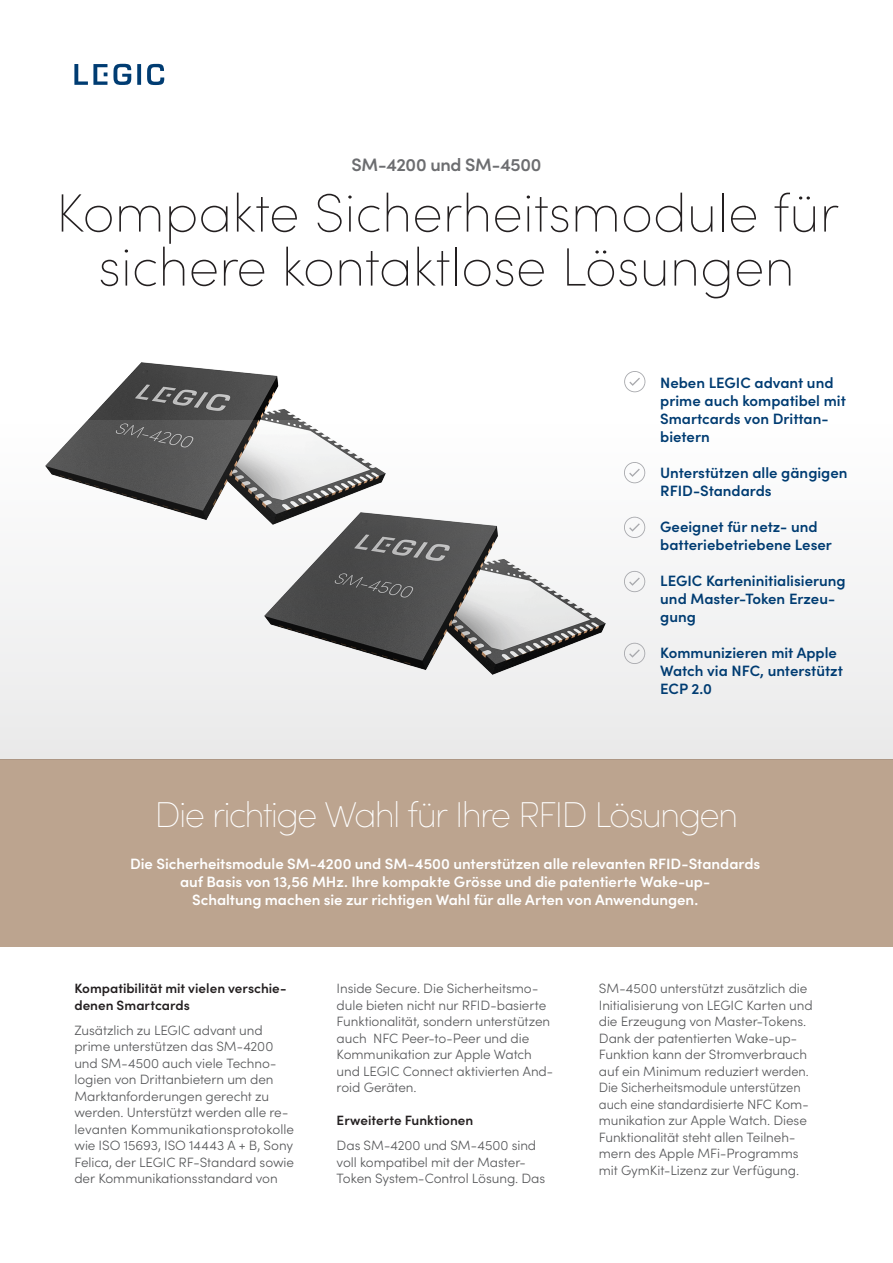
<style>
.page{position:relative;width:893px;height:1263px;background:#fff}
.page>*{position:absolute;margin:0;border:0;box-sizing:border-box;transform-origin:0 0}
.Headline_1{font:200 54px/54px "Sofia Pro";color:#231f20;text-align:center}
.Headline_2{font:200 36px "Sofia Pro";letter-spacing:-.05em;color:#fff}
.t1{font:600 18px "Sofia Pro";letter-spacing:-.02em;color:#6c6d70}
.t2{font:600 15px/18px "Sofia Pro";color:#003c72}
.Headline_3{font:600 15px/18px "Sofia Pro";letter-spacing:-.005em;color:#fff;text-align:center}
.t3{font:300 13.5px/16.5px "Sofia Pro";letter-spacing:-.005em;color:#57585a}
.t4{font:600 13.5px/16.5px "Sofia Pro";color:#231f20}
</style>
<div class="page">
<img style="left:87px;top:362px;width:214px;height:59px">
<div style="left:0;top:759px;width:893px;height:188px;background:#bca48f"></div>
<svg style="left:0;top:421px;width:893px;height:338px"></svg>
<svg style="left:137px;top:64px;width:4px;height:21px"></svg>
<svg style="left:147px;top:64px;width:17px;height:21px"></svg>
<svg style="left:113px;top:64px;width:18px;height:21px"></svg>
<svg style="left:74px;top:64px;width:33px;height:21px"></svg>
<svg style="left:624px;top:462px;width:21px;height:21px"></svg>
<svg style="left:624px;top:517px;width:21px;height:21px"></svg>
<svg style="left:624px;top:571px;width:21px;height:21px"></svg>
<svg style="left:624px;top:643px;width:21px;height:21px"></svg>
<svg style="left:624px;top:371px;width:21px;height:21px"></svg>
<p class="t1" style="left:351px;top:151px;width:192px">SM-4200 und SM-4500</p>
<p class="Headline_1" style="left:56px;top:183px;width:784px">Kompakte Sicherheitsmodule für sichere kontaktlose Lösungen</p>
<p class="t2" style="left:660px;top:372px;width:187px">Neben LEGIC advant und prime auch kompatibel mit<br>Smartcards von Drittan&shy;bietern</p>
<p class="t2" style="left:660px;top:462px;width:189px">Unterstützen alle gängigen<br>RFID-Standards</p>
<p class="t2" style="left:660px;top:516px;width:173px">Geeignet für netz- und batteriebetriebene Leser</p>
<p class="t2" style="left:660px;top:570px;width:187px">LEGIC Karteninitialisierung und Master-Token Erzeu&shy;gung</p>
<p class="t2" style="left:660px;top:642px;width:184px">Kommunizieren mit Apple<br>Watch via NFC, unterstützt<br>ECP 2.0</p>
<p class="Headline_2" style="left:155px;top:789px;width:585px">Die richtige Wahl für Ihre RFID Lösungen</p>
<p class="Headline_3" style="left:130px;top:854px;width:632px">Die Sicherheitsmodule SM-4200 und SM-4500 unterstützen alle relevanten RFID-Standards auf Basis von 13,56 MHz. Ihre kompakte Grösse und die patentierte Wake-up-</p>
<p class="Headline_3" style="left:192px;top:890px;width:507px">Schaltung machen sie zur richtigen Wahl für alle Arten von Anwendungen.</p>
<p class="t4" style="left:74px;top:979px;width:214px">Kompatibilität mit vielen verschie&shy;denen Smartcards</p>
<p class="t3" style="left:74px;top:1021px;width:190px">Zusätzlich zu LEGIC advant und</p>
<p class="t3" style="left:74px;top:1037px;width:221px">prime unterstützen das SM-4200 und SM-4500 auch viele Techno&shy;logien von Drittanbietern um den Marktanforderungen gerecht zu werden. Unterstützt werden alle re&shy;levanten Kommunikationsprotokolle wie ISO 15693, ISO 14443 A + B, Sony Felica, der LEGIC RF-Standard sowie der Kommunikationsstandard von</p>
<p class="t3" style="left:337px;top:979px;width:218px">Inside Secure. Die Sicherheitsmo&shy;dule bieten nicht nur RFID-basierte<br>Funktionalität, sondern unterstützen auch NFC Peer-to-Peer und die<br>Kommunikation zur Apple Watch und LEGIC Connect aktivierten And&shy;roid Geräten.</p>
<p class="t4" style="left:337px;top:1111px;width:138px">Erweiterte Funktionen</p>
<p class="t3" style="left:337px;top:1136px;width:201px">Das SM-4200 und SM-4500 sind voll kompatibel mit der Master-</p>
<p class="t3" style="left:337px;top:1169px;width:210px">Token System-Control Lösung. Das</p>
<p class="t3" style="left:599px;top:979px;width:215px">SM-4500 unterstützt zusätzlich die Initialisierung von LEGIC Karten und die Erzeugung von Master-Tokens.<br>Dank der patentierten Wake-up-Funktion kann der Stromverbrauch auf ein Minimum reduziert werden.<br>Die Sicherheitsmodule unterstützen auch eine standardisierte NFC Kom&shy;munikation zur Apple Watch. Diese Funktionalität steht allen Teilneh&shy;mern des Apple MFi-Programms mit GymKit-Lizenz zur Verfügung.</p>
</div>
